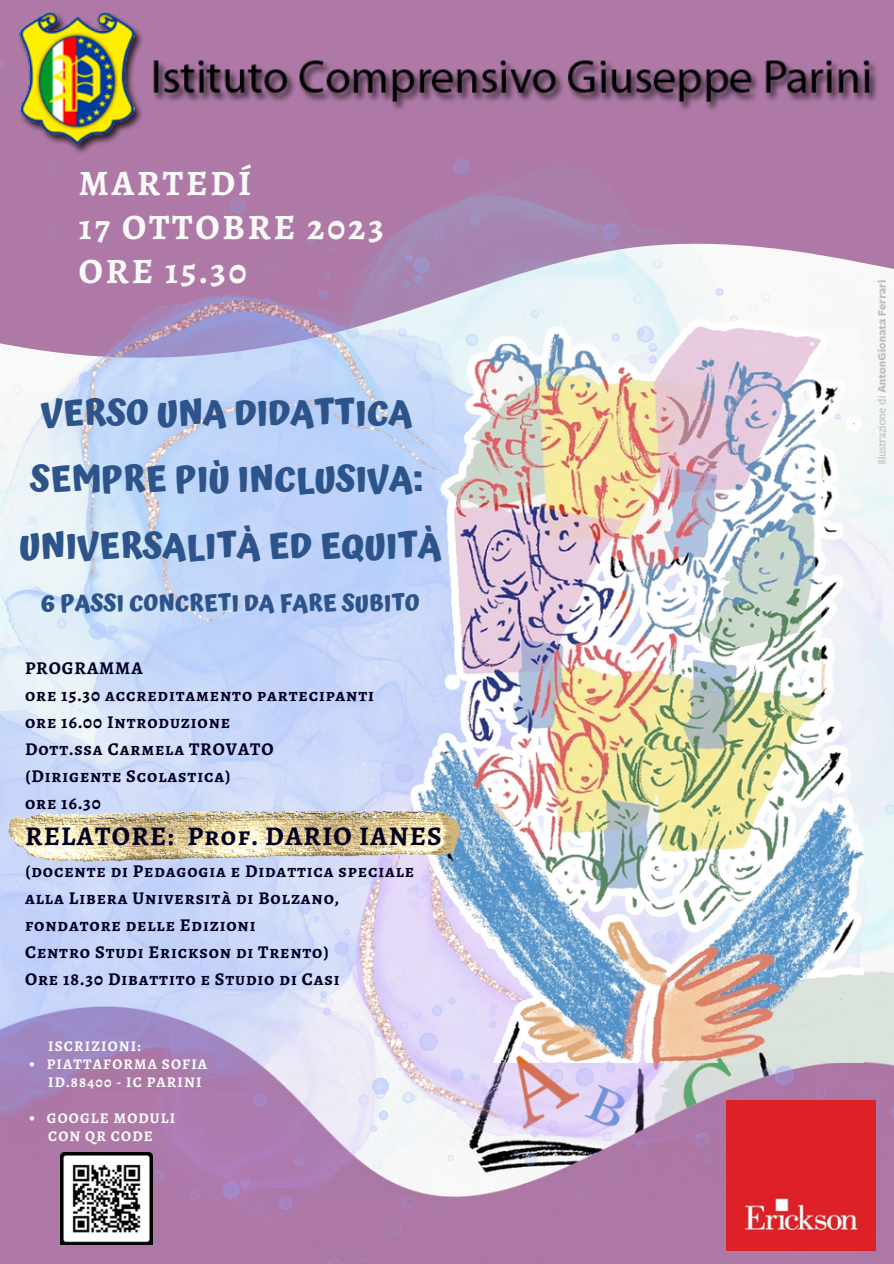
<style>
.page{position:relative;width:894px;height:1264px;background:#fff}
.page>*{position:absolute;margin:0;border:0;box-sizing:border-box;transform-origin:0 0}
.t1{font:700 35.85px "Alegreya SC";letter-spacing:.08em;color:#f9f9f7}
.t2{font:700 35.1px "Atma";color:#2c548b}
.t3{font:700 27px "Alegreya SC";letter-spacing:.05em;color:#020023}
.t4{font:700 23.1px "Atma";color:#2c548b}
.t5{font:700 18px "Alegreya SC";letter-spacing:.05em;color:#020023}
.t6{font:700 14.85px "Alegreya SC";letter-spacing:.08em;color:#f9f9f7}
</style>
<div class="page">
<img style="left:0;top:161px;width:893px;height:1102px">
<img style="left:0;top:0;width:893px;height:161px">
<img style="left:403px;top:311px;width:460px;height:751px">
<img style="left:8px;top:811px;width:453px;height:52px">
<img style="left:725px;top:1100px;width:150px;height:150px">
<img style="left:60px;top:1152px;width:92px;height:92px">
<svg style="left:30px;top:1062px;width:4px;height:4px"></svg>
<svg style="left:30px;top:1116px;width:4px;height:4px"></svg>
<p class="t1" style="left:79px;top:158px;width:174px">MARTEDÍ</p>
<p class="t1" style="left:79px;top:202px;width:306px">17 OTTOBRE 2023</p>
<p class="t1" style="left:79px;top:246px;width:169px">ORE 15.30</p>
<p class="t2" style="left:41px;top:392px;width:372px">VERSO UNA DIDATTICA</p>
<p class="t2" style="left:30px;top:459px;width:393px">SEMPRE PIÙ INCLUSIVA:</p>
<p class="t2" style="left:19px;top:525px;width:423px">UNIVERSALITÀ ED EQUITÀ</p>
<p class="t4" style="left:41px;top:589px;width:380px">6 PASSI CONCRETI DA FARE SUBITO</p>
<p class="t5" style="left:25px;top:655px;width:119px">PROGRAMMA</p>
<p class="t5" style="left:25px;top:682px;width:350px">ore 15.30 accreditamento partecipanti</p>
<p class="t5" style="left:25px;top:709px;width:206px">ore 16.00 Introduzione</p>
<p class="t5" style="left:25px;top:736px;width:250px">Dott.ssa Carmela TROVATO</p>
<p class="t5" style="left:25px;top:763px;width:207px">(Dirigente Scolastica)</p>
<p class="t5" style="left:25px;top:790px;width:77px">ore 16.30</p>
<p class="t3" style="left:25px;top:817px;width:418px">RELATORE: Prof. DARIO IANES</p>
<p class="t5" style="left:25px;top:858px;width:390px">(docente di Pedagogia e Didattica speciale</p>
<p class="t5" style="left:25px;top:885px;width:315px">alla Libera Università di Bolzano,</p>
<p class="t5" style="left:25px;top:912px;width:232px">fondatore delle Edizioni</p>
<p class="t5" style="left:25px;top:939px;width:305px">Centro Studi Erickson di Trento)</p>
<p class="t5" style="left:25px;top:966px;width:316px">Ore 18.30 Dibattito e Studio di Casi</p>
<p class="t6" style="left:48px;top:1035px;width:94px">ISCRIZIONI:</p>
<p class="t6" style="left:48px;top:1071px;width:155px">ID.88400 - IC PARINI</p>
<p class="t6" style="left:47px;top:1053px;width:162px">PIATTAFORMA SOFIA</p>
<p class="t6" style="left:47px;top:1107px;width:130px">GOOGLE MODULI</p>
<p class="t6" style="left:48px;top:1125px;width:106px">CON QR CODE</p>
</div>
